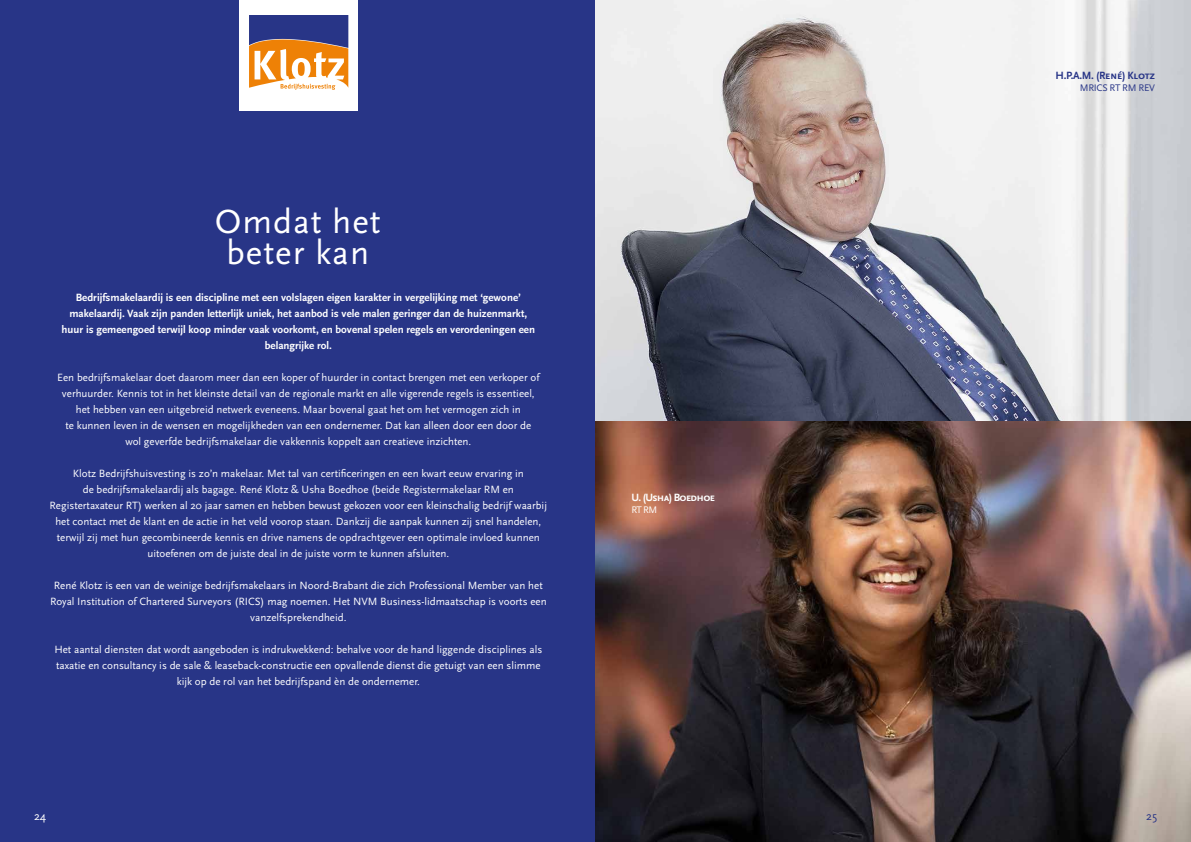
<style>
.page{position:relative;width:1191px;height:842px;background:#fff}
.page>*{position:absolute;margin:0;border:0;box-sizing:border-box;transform-origin:0 0}
.t1{font:35px/31.5px "Scala Sans Pro";letter-spacing:.03em;color:#fff;text-align:center}
.t2{font:12px "Scala Sans Pro";color:#fff}
.t3{font:12px "Scala Sans Pro";color:#283587}
.t4{font:11px/16px "Scala Sans Pro";color:#fff;text-align:center}
.t5{font:700 11px/16px "Scala Sans Pro";color:#fff;text-align:center}
.t6{font:700 11px "Scala Sans Pro";letter-spacing:-.03em;color:#283587}
.t7{font:700 11px "Scala Sans Pro";letter-spacing:-.06em;color:#fff}
.t8{font:10px "Scala Sans Pro";letter-spacing:-.03em;color:#283587}
.t9{font:10px "Scala Sans Pro";color:#fff}
</style>
<div class="page">
<div style="left:0;top:0;width:595px;height:842px;background:#283587"></div>
<div style="left:239px;top:0;width:118px;height:110px;background:#fff"></div>
<svg style="left:249px;top:16px;width:99px;height:74px"></svg>
<img style="left:595px;top:0;width:596px;height:842px">
<h1 class="t1" style="left:215px;top:206px;width:167px">Omdat het beter kan</h1>
<p class="t5" style="left:62px;top:289px;width:475px">Bedrijfsmakelaardij is een discipline met een volslagen eigen karakter in vergelijking met ‘gewone’ makelaardij. Vaak zijn panden letterlijk uniek, het aanbod is vele malen geringer dan de huizenmarkt, huur is gemeengoed terwijl koop minder vaak voorkomt, en bovenal spelen regels en verordeningen een belangrijke rol.</p>
<p class="t4" style="left:57px;top:369px;width:484px">Een bedrijfsmakelaar doet daarom meer dan een koper of huurder in contact brengen met een verkoper of verhuurder. Kennis tot in het kleinste detail van de regionale markt en alle vigerende regels is essentieel, het hebben van een uitgebreid netwerk eveneens. Maar bovenal gaat het om het vermogen zich in<br>te kunnen leven in de wensen en mogelijkheden van een ondernemer. Dat kan alleen door een door de wol geverfde bedrijfsmakelaar die vakkennis koppelt aan creatieve inzichten.</p>
<p class="t4" style="left:50px;top:465px;width:499px">Klotz Bedrijfshuisvesting is zo’n makelaar. Met tal van certificeringen en een kwart eeuw ervaring in<br>de bedrijfsmakelaardij als bagage. René Klotz &amp; Usha Boedhoe (beide Registermakelaar RM en Registertaxateur RT) werken al 20 jaar samen en hebben bewust gekozen voor een kleinschalig bedrijf waarbij het contact met de klant en de actie in het veld voorop staan. Dankzij die aanpak kunnen zij snel handelen, terwijl zij met hun gecombineerde kennis en drive namens de opdrachtgever een optimale invloed kunnen uitoefenen om de juiste deal in de juiste vorm te kunnen afsluiten.</p>
<p class="t4" style="left:50px;top:577px;width:498px">René Klotz is een van de weinige bedrijfsmakelaars in Noord-Brabant die zich Professional Member van het<br>Royal Institution of Chartered Surveyors (RICS) mag noemen. Het NVM Business-lidmaatschap is voorts een vanzelfsprekendheid.</p>
<p class="t4" style="left:54px;top:641px;width:489px">Het aantal diensten dat wordt aangeboden is indrukwekkend: behalve voor de hand liggende disciplines als taxatie en consultancy is de sale &amp; leaseback-constructie een opvallende dienst die getuigt van een slimme kijk op de rol van het bedrijfspand èn de ondernemer.</p>
<p class="t7" style="left:631px;top:491px;width:85px">U. (Usha) Boedhoe</p>
<p class="t9" style="left:631px;top:504px;width:27px">RT RM</p>
<p class="t6" style="left:1055px;top:69px;width:101px">H.P.A.M. (René) Klotz</p>
<p class="t8" style="left:1080px;top:82px;width:77px">MRICS RT RM REV</p>
<p class="t2" style="left:34px;top:809px;width:14px">24</p>
<p class="t3" style="left:1146px;top:809px;width:12px">25</p>
</div>
